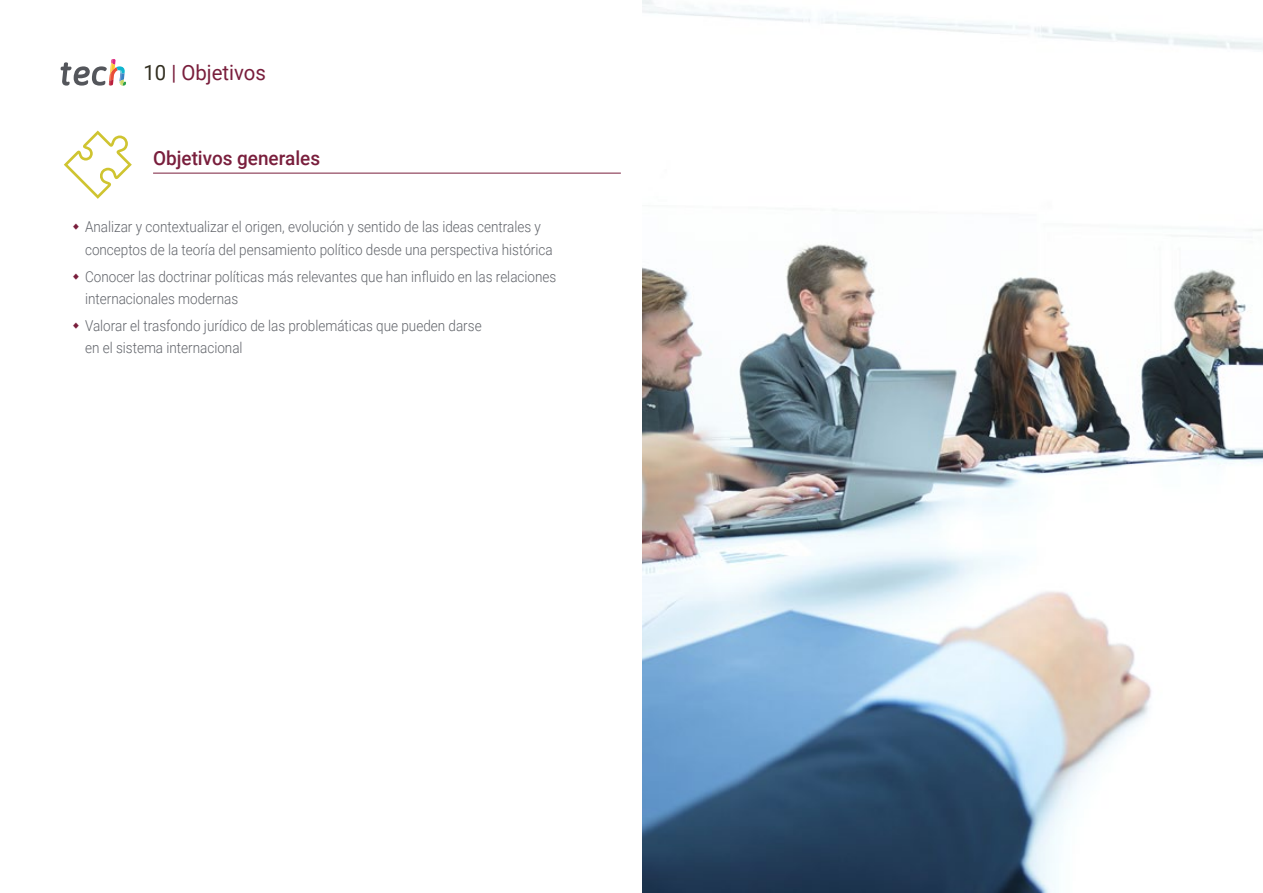
<style>
.page{position:relative;width:1263px;height:893px;background:#fff}
.page>*{position:absolute;margin:0;border:0;box-sizing:border-box;transform-origin:0 0}
.t1{font:21px "Roboto";color:#791e3c}
.t2{font:500 19.5px "Roboto";color:#791e3c}
.t3{font:300 15px/22.5px "Roboto";color:#61646a;scale:.9 1}
.s1{color:#312e20}
</style>
<div class="page">
<svg style="left:61px;top:59px;width:65px;height:27px"></svg>
<img style="left:642px;top:0;width:621px;height:893px">
<hr style="left:153px;top:173px;width:468px;height:1px;background:#791e3c">
<svg style="left:64px;top:131px;width:68px;height:68px"></svg>
<h1 class="t1" style="left:144px;top:57px;width:124px"><span class="s1">10</span> | Objetivos</h1>
<h2 class="t2" style="left:153px;top:144px;width:169px">Objetivos generales</h2>
<p class="t3" style="left:85px;top:215px;width:521px">Analizar y contextualizar el origen, evolución y sentido de las ideas centrales y conceptos de la teoría del pensamiento político desde una perspectiva histórica</p>
<p class="t3" style="left:85px;top:264px;width:525px">Conocer las doctrinar políticas más relevantes que han influido en las relaciones internacionales modernas</p>
<p class="t3" style="left:85px;top:314px;width:442px">Valorar el trasfondo jurídico de las problemáticas que pueden darse en el sistema internacional</p>
</div>
